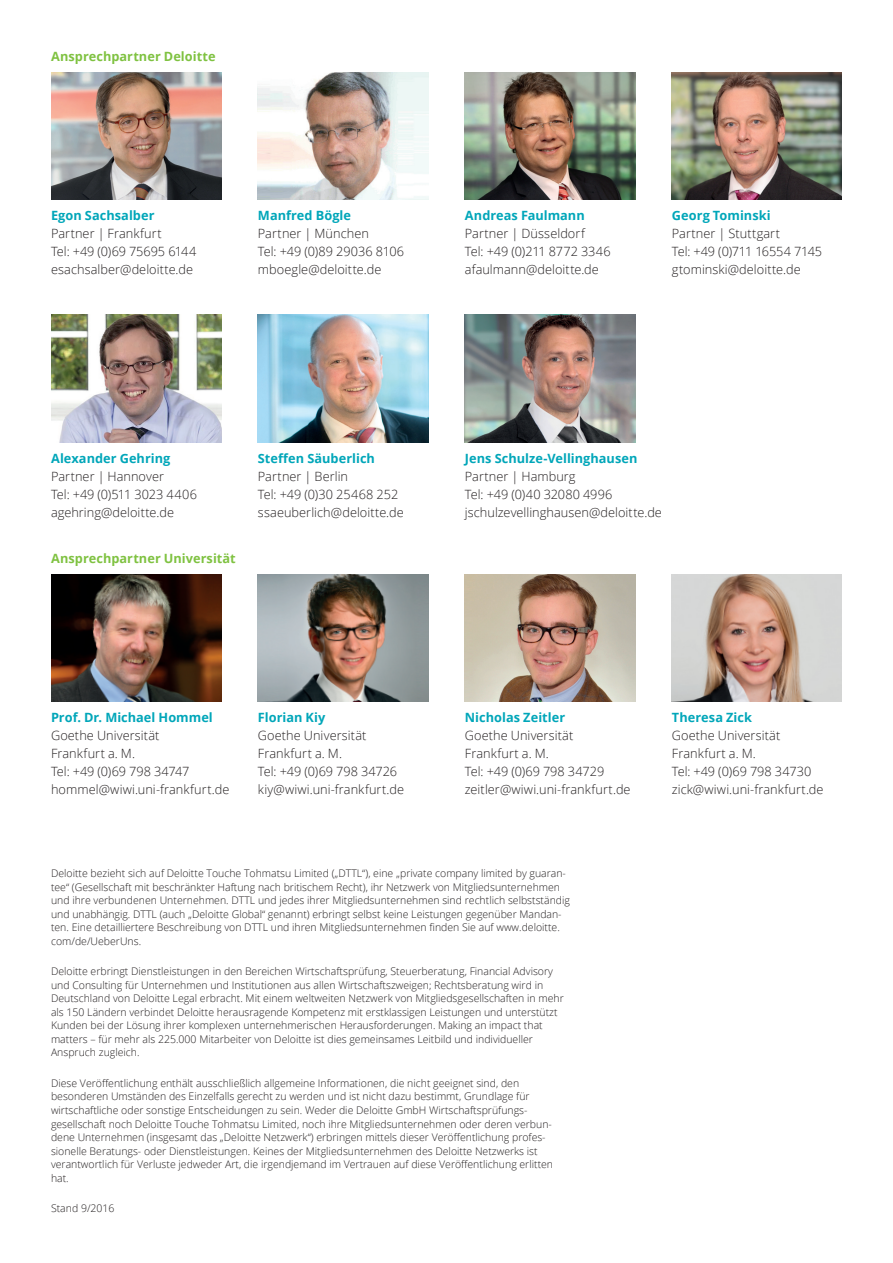
<style>
.page{position:relative;width:893px;height:1263px;background:#fff}
.page>*{position:absolute;margin:0;border:0;box-sizing:border-box;transform-origin:0 0}
.t1{font:300 12.75px/18px "Open Sans";letter-spacing:.005em;color:#231f20}
.t2{font:700 12.75px "Open Sans";letter-spacing:.005em;color:#00a6b9}
.t3{font:700 12.75px "Open Sans";letter-spacing:.005em;color:#7fc241}
.t4{font:300 10.5px/13.5px "Open Sans";color:#231f20}
</style>
<div class="page">
<img style="left:51px;top:72px;width:170px;height:128px">
<img style="left:672px;top:72px;width:170px;height:128px">
<img style="left:465px;top:72px;width:170px;height:128px">
<img style="left:258px;top:72px;width:170px;height:128px">
<img style="left:51px;top:315px;width:170px;height:127px">
<img style="left:465px;top:315px;width:170px;height:127px">
<img style="left:258px;top:315px;width:170px;height:127px">
<img style="left:51px;top:574px;width:170px;height:128px">
<img style="left:672px;top:574px;width:170px;height:128px">
<img style="left:465px;top:574px;width:170px;height:128px">
<img style="left:258px;top:574px;width:170px;height:128px">
<p class="t3" style="left:51px;top:47px;width:166px">Ansprechpartner Deloitte</p>
<p class="t2" style="left:51px;top:207px;width:105px">Egon Sachsalber</p>
<p class="t1" style="left:51px;top:224px;width:147px">Partner | Frankfurt<br>Tel: +49 (0)69 75695 6144 esachsalber@deloitte.de</p>
<p class="t2" style="left:258px;top:207px;width:95px">Manfred Bögle</p>
<p class="t1" style="left:258px;top:224px;width:148px">Partner | München<br>Tel: +49 (0)89 29036 8106 mboegle@deloitte.de</p>
<p class="t2" style="left:465px;top:207px;width:121px">Andreas Faulmann</p>
<p class="t1" style="left:465px;top:224px;width:147px">Partner | Düsseldorf<br>Tel: +49 (0)211 8772 3346 afaulmann@deloitte.de</p>
<p class="t2" style="left:672px;top:207px;width:100px">Georg Tominski</p>
<p class="t1" style="left:672px;top:224px;width:152px">Partner | Stuttgart<br>Tel: +49 (0)711 16554 7145 gtominski@deloitte.de</p>
<p class="t2" style="left:51px;top:449px;width:121px">Alexander Gehring</p>
<p class="t1" style="left:51px;top:467px;width:147px">Partner | Hannover<br>Tel: +49 (0)511 3023 4406 agehring@deloitte.de</p>
<p class="t3" style="left:51px;top:549px;width:186px">Ansprechpartner Universität</p>
<p class="t2" style="left:258px;top:449px;width:119px">Steffen Säuberlich</p>
<p class="t1" style="left:258px;top:467px;width:147px">Partner | Berlin<br>Tel: +49 (0)30 25468 252 ssaeuberlich@deloitte.de</p>
<p class="t2" style="left:465px;top:449px;width:174px">Jens Schulze-Vellinghausen</p>
<p class="t1" style="left:465px;top:467px;width:199px">Partner | Hamburg<br>Tel: +49 (0)40 32080 4996 jschulzevellinghausen@deloitte.de</p>
<p class="t2" style="left:51px;top:708px;width:163px">Prof. Dr. Michael Hommel</p>
<p class="t1" style="left:51px;top:726px;width:180px">Goethe Universität<br>Frankfurt a. M.<br>Tel: +49 (0)69 798 34747 hommel@wiwi.uni-frankfurt.de</p>
<p class="t2" style="left:258px;top:708px;width:69px">Florian Kiy</p>
<p class="t1" style="left:258px;top:726px;width:148px">Goethe Universität<br>Frankfurt a. M.<br>Tel: +49 (0)69 798 34726 kiy@wiwi.uni-frankfurt.de</p>
<p class="t2" style="left:465px;top:708px;width:102px">Nicholas Zeitler</p>
<p class="t1" style="left:465px;top:726px;width:167px">Goethe Universität<br>Frankfurt a. M.<br>Tel: +49 (0)69 798 34729 zeitler@wiwi.uni-frankfurt.de</p>
<p class="t4" style="left:51px;top:866px;width:520px">Deloitte bezieht sich auf Deloitte Touche Tohmatsu Limited („DTTL“), eine „private company limited by guaran&shy;tee“ (Gesellschaft mit beschränkter Haftung nach britischem Recht), ihr Netzwerk von Mitgliedsunternehmen und ihre verbundenen Unternehmen. DTTL und jedes ihrer Mitgliedsunternehmen sind rechtlich selbstständig und unabhängig. DTTL (auch „Deloitte Global“ genannt) erbringt selbst keine Leistungen gegenüber Mandan&shy;ten. Eine detailliertere Beschreibung von DTTL und ihren Mitgliedsunternehmen finden Sie auf www.deloitte. com/de/UeberUns.</p>
<p class="t4" style="left:51px;top:964px;width:514px">Deloitte erbringt Dienstleistungen in den Bereichen Wirtschaftsprüfung, Steuerberatung, Financial Advisory und Consulting für Unternehmen und Institutionen aus allen Wirtschaftszweigen; Rechtsberatung wird in Deutschland von Deloitte Legal erbracht. Mit einem weltweiten Netzwerk von Mitgliedsgesellschaften in mehr als 150 Ländern verbindet Deloitte herausragende Kompetenz mit erstklassigen Leistungen und unterstützt Kunden bei der Lösung ihrer komplexen unternehmerischen Herausforderungen. Making an impact that matters – für mehr als 225.000 Mitarbeiter von Deloitte ist dies gemeinsames Leitbild und individueller Anspruch zugleich.</p>
<p class="t4" style="left:51px;top:1076px;width:504px">Diese Veröffentlichung enthält ausschließlich allgemeine Informationen, die nicht geeignet sind, den besonderen Umständen des Einzelfalls gerecht zu werden und ist nicht dazu bestimmt, Grundlage für wirtschaftliche oder sonstige Entscheidungen zu sein. Weder die Deloitte GmbH Wirtschaftsprüfungs&shy;gesellschaft noch Deloitte Touche Tohmatsu Limited, noch ihre Mitgliedsunternehmen oder deren verbun&shy;dene Unternehmen (insgesamt das „Deloitte Netzwerk“) erbringen mittels dieser Veröffentlichung profes&shy;sionelle Beratungs- oder Dienstleistungen. Keines der Mitgliedsunternehmen des Deloitte Netzwerks ist verantwortlich für Verluste jedweder Art, die irgendjemand im Vertrauen auf diese Veröffentlichung erlitten hat.</p>
<p class="t4" style="left:51px;top:1201px;width:65px">Stand 9/2016</p>
<p class="t2" style="left:672px;top:708px;width:82px">Theresa Zick</p>
<p class="t1" style="left:672px;top:726px;width:153px">Goethe Universität<br>Frankfurt a. M.<br>Tel: +49 (0)69 798 34730 zick@wiwi.uni-frankfurt.de</p>
</div>
